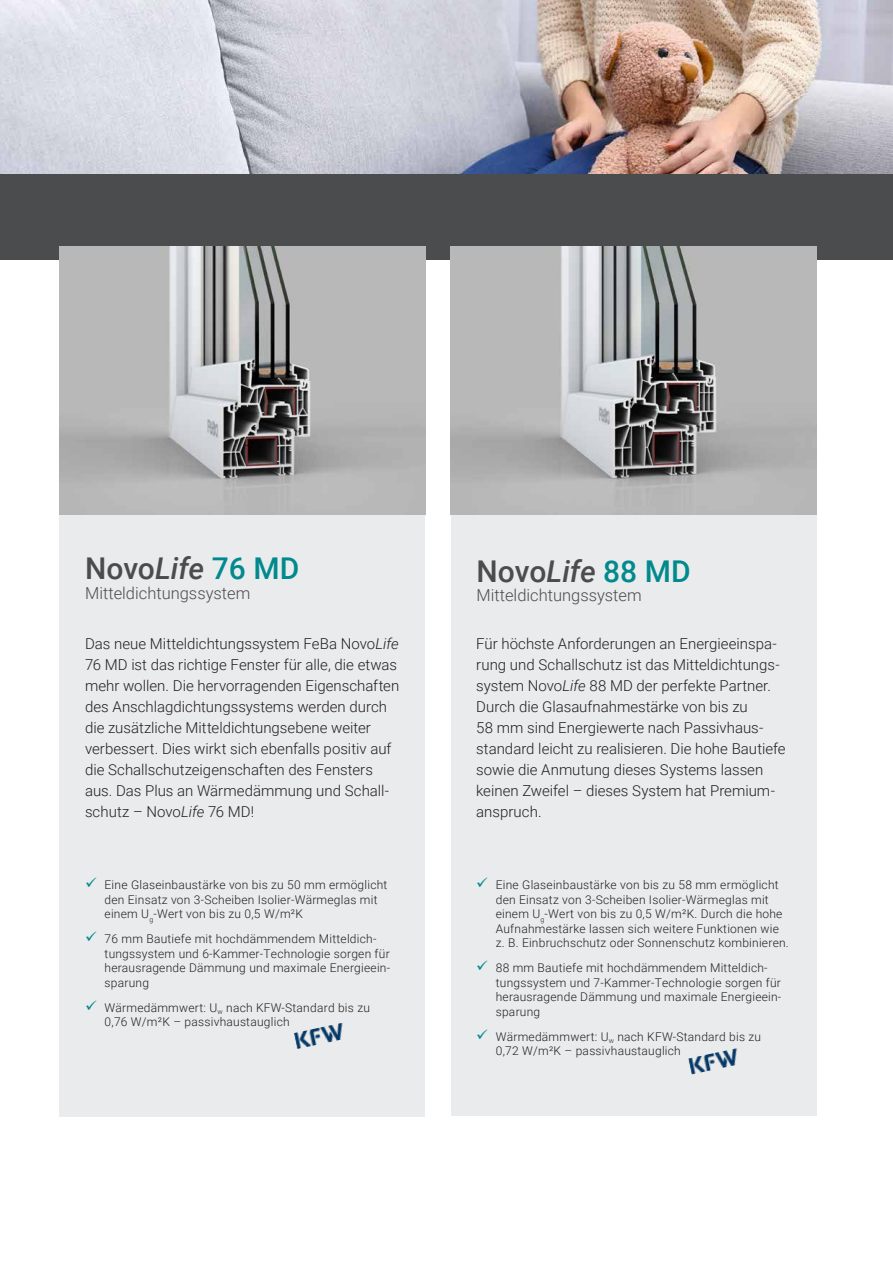
<style>
.page{position:relative;width:893px;height:1263px;background:#fff}
.page>*{position:absolute;margin:0;border:0;box-sizing:border-box;transform-origin:0 0}
.t1{font:500 30px "Roboto";color:#4b4c4d}
.t2{font:300 16.5px "Roboto";color:#4b4c4d}
.t3{font:300 15px/21px "Roboto";color:#231f20}
.t4{font:300 12px/14.4px "Roboto";letter-spacing:.02em;color:#231f20}
.s1{font-style:italic}
.s2{color:#008a8e}
</style>
<div class="page">
<div style="left:60px;top:511px;width:365px;height:605px;background:#eaebec"></div>
<div style="left:451px;top:490px;width:365px;height:626px;background:#eaebec"></div>
<img style="left:0;top:0;width:893px;height:174px">
<div style="left:0;top:174px;width:893px;height:85px;background:#4b4c4d"></div>
<img style="left:294px;top:1023px;width:49px;height:26px">
<img style="left:688px;top:1048px;width:50px;height:26px">
<img style="left:60px;top:246px;width:365px;height:268px">
<img style="left:451px;top:246px;width:365px;height:268px">
<h1 class="t1" style="left:85px;top:548px;width:216px">Novo<span class="s1">Life</span> <span class="s2">76 MD</span></h1>
<h2 class="t2" style="left:85px;top:582px;width:167px">Mitteldichtungssystem</h2>
<h1 class="t1" style="left:477px;top:550px;width:216px">Novo<span class="s1">Life</span> <span class="s2">88 MD</span></h1>
<h2 class="t2" style="left:477px;top:584px;width:167px">Mitteldichtungssystem</h2>
<p class="t3" style="left:85px;top:633px;width:316px">Das neue Mitteldichtungssystem FeBa Novo<span class="s1">Life </span>76 MD ist das richtige Fenster für alle, die etwas mehr wollen. Die hervorragenden Eigenschaften des Anschlagdichtungssystems werden durch die zusätzliche Mitteldichtungsebene weiter verbessert. Dies wirkt sich ebenfalls positiv auf die Schallschutzeigenschaften des Fensters aus. Das Plus an Wärmedämmung und Schall&shy;schutz – Novo<span class="s1">Life</span> 76 MD!</p>
<p class="t3" style="left:476px;top:633px;width:311px">Für höchste Anforderungen an Energieeinspa&shy;rung und Schallschutz ist das Mitteldichtungs&shy;system Novo<span class="s1">Life</span> 88 MD der perfekte Partner.<br>Durch die Glasaufnahmestärke von bis zu<br>58 mm sind Energiewerte nach Passivhaus&shy;standard leicht zu realisieren. Die hohe Bautiefe sowie die Anmutung dieses Systems lassen keinen Zweifel – dieses System hat Premium&shy;anspruch.</p>
<p class="t4" style="left:105px;top:877px;width:284px;text-indent:-20px"><span class="s2">✓</span> Eine Glaseinbaustärke von bis zu 50 mm ermöglicht den Einsatz von 3-Scheiben Isolier-Wärmeglas mit einem U<sub>g</sub>-Wert von bis zu 0,5 W/m²K</p>
<p class="t4" style="left:105px;top:931px;width:287px;text-indent:-20px"><span class="s2">✓</span> 76 mm Bautiefe mit hochdämmendem Mitteldich&shy;tungssystem und 6-Kammer-Technologie sorgen für herausragende Dämmung und maximale Energieein&shy;sparung</p>
<p class="t4" style="left:105px;top:1000px;width:267px;text-indent:-20px"><span class="s2">✓</span> Wärmedämmwert: U<sub>w</sub> nach KFW-Standard bis zu<br>0,76 W/m²K – passivhaustauglich</p>
<p class="t4" style="left:496px;top:877px;width:295px;text-indent:-20px"><span class="s2">✓</span> Eine Glaseinbaustärke von bis zu 58 mm ermöglicht den Einsatz von 3-Scheiben Isolier-Wärmeglas mit einem U<sub>g</sub>-Wert von bis zu 0,5 W/m²K. Durch die hohe Aufnahmestärke lassen sich weitere Funktionen wie z. B. Einbruchschutz oder Sonnenschutz kombinieren.</p>
<p class="t4" style="left:496px;top:960px;width:287px;text-indent:-20px"><span class="s2">✓</span> 88 mm Bautiefe mit hochdämmendem Mitteldich&shy;tungssystem und 7-Kammer-Technologie sorgen für herausragende Dämmung und maximale Energieein&shy;sparung</p>
<p class="t4" style="left:496px;top:1029px;width:267px;text-indent:-20px"><span class="s2">✓</span> Wärmedämmwert: U<sub>w</sub> nach KFW-Standard bis zu<br>0,72 W/m²K – passivhaustauglich</p>
</div>
